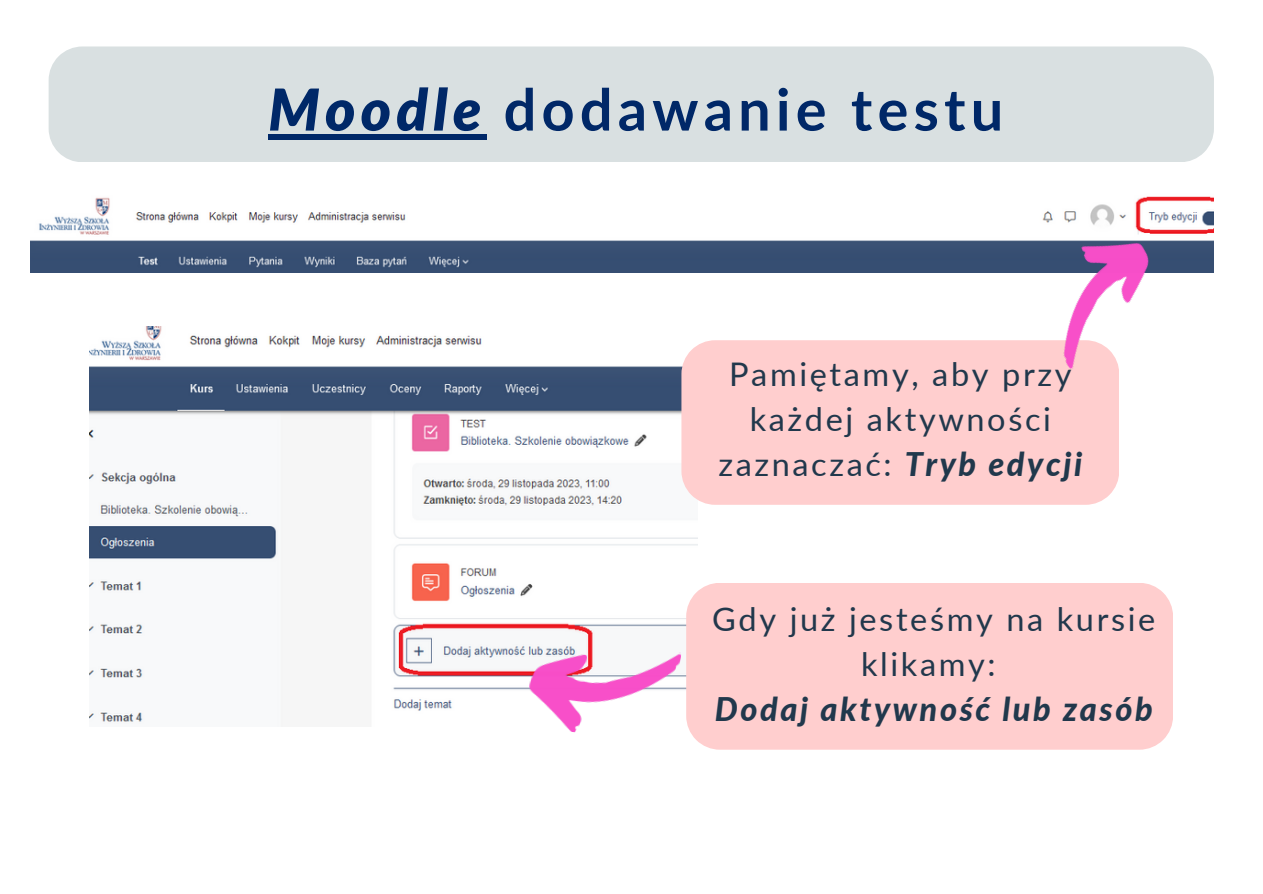
<style>
.page{position:relative;width:1263px;height:894px;background:#fff}
.page>*{position:absolute;margin:0;border:0;box-sizing:border-box;transform-origin:0 0}
.t1{font:700 57.6px "Lato";letter-spacing:.09em;color:#002868}
.t2{font:32.55px/45px "Lato";letter-spacing:.08em;color:#21384c;text-align:center}
.t3{font:italic 800 32.55px "Lato";letter-spacing:.08em;color:#21384c}
.s1{font-weight:900;font-style:italic}
.s2{font-weight:800;font-style:italic}
</style>
<div class="page">
<img style="left:89px;top:326px;width:609px;height:396px">
<img style="left:31px;top:196px;width:1183px;height:76px">
<div style="left:49px;top:46px;width:1165px;height:116px;background:#d9e0e1"></div>
<div style="left:268px;top:134px;width:219px;height:5px;background:#002868"></div>
<div style="left:686px;top:582px;width:487px;height:167px;background:#ffcece"></div>
<img style="left:522px;top:634px;width:159px;height:99px">
<div style="left:681px;top:340px;width:438px;height:164px;background:#ffcece"></div>
<img style="left:1015px;top:215px;width:158px;height:155px">
<p class="t1" style="left:268px;top:74px;width:736px"><span class="s1">Moodle</span> dodawanie testu</p>
<p class="t2" style="left:718px;top:351px;width:365px">Pamiętamy, aby przy każdej aktywności zaznaczać: <span class="s2">Tryb edycji</span></p>
<p class="t2" style="left:712px;top:596px;width:445px">Gdy już jesteśmy na kursie klikamy:</p>
<p class="t3" style="left:715px;top:689px;width:439px">Dodaj aktywność lub zasób</p>
</div>
